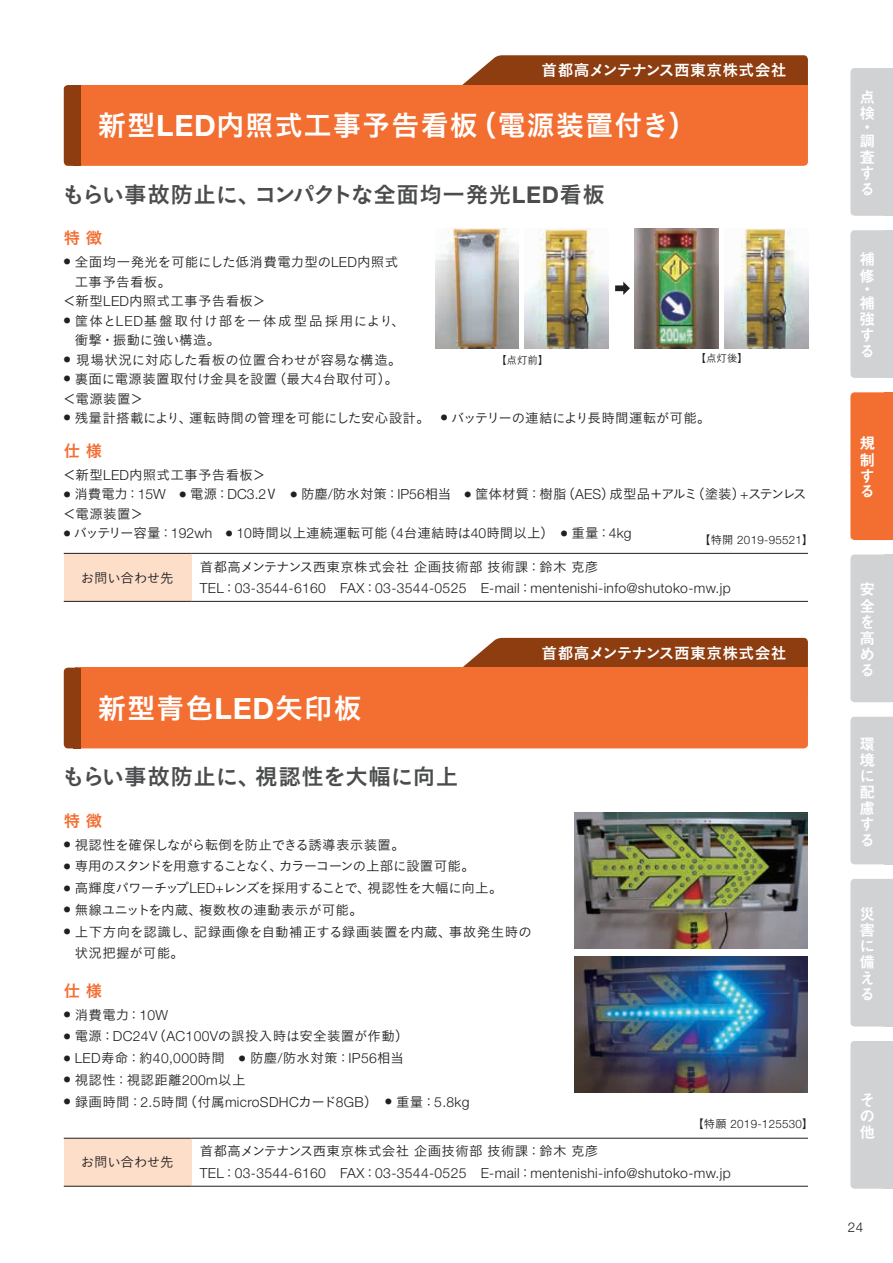
<style>
.page{position:relative;width:893px;height:1263px;background:#fff}
.page>*{position:absolute;margin:0;border:0;box-sizing:border-box;transform-origin:0 0}
.t1{font:28.5px "Koburina Go Std W6";letter-spacing:.025em;color:#fff}
.t2{font:22.5px "Koburina Go Std W6";letter-spacing:-.005em;color:#4b4c4d}
.t3{font:16.5px "Koburina Go Std W6";letter-spacing:.335em;color:#f36e31}
.t4{font:15.75px/15.9px "Midashi Go Pro MB31";color:#fff;text-align:justify}
.t5{font:15.75px "Koburina Go Std W6";letter-spacing:.025em;color:#fff}
.t6{font:300 13.95px "Helvetica Neue LT Std";letter-spacing:.025em;color:#231f20}
.t7{font:13.5px/19.5px "Koburina Go Std W3";letter-spacing:.025em;color:#231f20}
.t8{font:13.5px/19.5px "Koburina Go Std W3";letter-spacing:.005em;color:#231f20}
.t9{font:13.5px/19.5px "Koburina Go Std W3";letter-spacing:.075em;color:#231f20}
.t10{font:13.5px "Koburina Go Std W3";letter-spacing:-.04em;color:#231f20}
.t11{font:13.5px "Koburina Go Std W3";letter-spacing:-.065em;color:#231f20}
.t12{font:13.5px "Koburina Go Std W3";letter-spacing:-.03em;color:#231f20}
.t13{font:13.5px "Koburina Go Std W3";letter-spacing:-.02em;color:#231f20}
.t14{font:300 13.5px "Helvetica Neue";color:#231f20}
.t15{font:300 11.55px "Helvetica Neue LT Std";letter-spacing:.025em;color:#231f20}
.t16{font:10.5px "Koburina Go Std N W3";color:#231f20}
.s1{font-family:"Helvetica Neue LT Std";font-weight:700;font-size:29.4px}
.s2{font-family:"Helvetica Neue LT Std";font-weight:700;font-size:23.1px}
.s3{font-family:"Helvetica Neue LT Std";font-weight:300;font-size:13.95px}
.s4{font-family:"Koburina Go Std W3";font-weight:400;font-size:11.25px}
.s5{font-family:"Koburina Go Std W3";font-weight:400;font-size:13.5px}
</style>
<div class="page">
<svg style="left:462px;top:55px;width:346px;height:30px;background:#94491d"></svg>
<div style="left:75px;top:85px;width:733px;height:81px;background:#f36e31;border-radius:4px"></div>
<div style="left:64px;top:85px;width:17px;height:81px;background:#8d3d0f;border-radius:4px"></div>
<svg style="left:457px;top:638px;width:351px;height:30px;background:#974b1f"></svg>
<div style="left:75px;top:668px;width:733px;height:80px;background:#f36e31;border-radius:4px"></div>
<div style="left:64px;top:668px;width:17px;height:80px;background:#8d3d0f;border-radius:4px"></div>
<div style="left:64px;top:553px;width:127px;height:48px;background:#fddec9"></div>
<hr style="left:64px;top:601px;width:127px;height:1px;background:#231f20">
<hr style="left:191px;top:601px;width:617px;height:1px;background:#231f20">
<hr style="left:64px;top:553px;width:127px;height:1px;background:#231f20">
<hr style="left:191px;top:553px;width:617px;height:1px;background:#231f20">
<div style="left:64px;top:1138px;width:127px;height:48px;background:#fddec9"></div>
<hr style="left:64px;top:1186px;width:127px;height:1px;background:#231f20">
<hr style="left:191px;top:1186px;width:617px;height:1px;background:#231f20">
<hr style="left:64px;top:1138px;width:127px;height:1px;background:#231f20">
<hr style="left:191px;top:1138px;width:617px;height:1px;background:#231f20">
<svg style="left:615px;top:282px;width:15px;height:13px"></svg>
<img style="left:435px;top:228px;width:84px;height:120px">
<img style="left:525px;top:228px;width:84px;height:120px">
<img style="left:635px;top:228px;width:83px;height:120px">
<img style="left:725px;top:228px;width:83px;height:120px">
<img style="left:574px;top:812px;width:234px;height:136px">
<img style="left:574px;top:957px;width:234px;height:136px">
<div style="left:850px;top:68px;width:34px;height:148px;background:#d1d2d4"></div>
<div style="left:884px;top:68px;width:9px;height:148px;background:#d1d2d4"></div>
<div style="left:850px;top:230px;width:34px;height:148px;background:#d1d2d4"></div>
<div style="left:884px;top:230px;width:9px;height:148px;background:#d1d2d4"></div>
<div style="left:850px;top:392px;width:34px;height:148px;background:#f36e31"></div>
<div style="left:884px;top:392px;width:9px;height:148px;background:#f36e31"></div>
<div style="left:850px;top:554px;width:34px;height:148px;background:#d1d2d4"></div>
<div style="left:884px;top:554px;width:9px;height:148px;background:#d1d2d4"></div>
<div style="left:850px;top:717px;width:34px;height:147px;background:#d1d2d4"></div>
<div style="left:884px;top:717px;width:9px;height:147px;background:#d1d2d4"></div>
<div style="left:850px;top:879px;width:34px;height:147px;background:#d1d2d4"></div>
<div style="left:884px;top:879px;width:9px;height:147px;background:#d1d2d4"></div>
<div style="left:850px;top:1041px;width:34px;height:148px;background:#d1d2d4"></div>
<div style="left:884px;top:1041px;width:9px;height:148px;background:#d1d2d4"></div>
<p class="t5" style="left:541px;top:58px;width:247px">首都高メンテナンス西東京株式会社</p>
<h1 class="t1" style="left:98px;top:104px;width:601px">新型<span class="s1">LED</span>内照式工事予告看板（電源装置付き）</h1>
<h2 class="t2" style="left:62px;top:177px;width:544px">もらい事故防止に、コンパクトな全面均一発光<span class="s2">LED</span>看板</h2>
<p class="t3" style="left:64px;top:225px;width:40px">特徴</p>
<p class="t7" style="left:64px;top:252px;width:336px"><sup>●</sup> 全面均一発光を可能にした低消費電力型の<span class="s3">LED</span>内照式</p>
<p class="t8" style="left:75px;top:271px;width:98px">工事予告看板。</p>
<p class="t7" style="left:63px;top:291px;width:204px">＜新型<span class="s3">LED</span>内照式工事予告看板＞</p>
<p class="t9" style="left:75px;top:310px;width:332px;text-indent:-11px"><sup>●</sup> 筐体と<span class="s3">LED</span>基盤取付け部を一体成型品採用により、衝撃・振動に強い構造。</p>
<p class="t8" style="left:64px;top:349px;width:339px"><sup>●</sup> 現場状況に対応した看板の位置合わせが容易な構造。</p>
<p class="t7" style="left:63px;top:369px;width:337px"><sup>●</sup> 裏面に電源装置取付け金具を設置（最大<span class="s3">4</span>台取付可）。＜電源装置＞</p>
<p class="t8" style="left:64px;top:408px;width:649px"><sup>●</sup> 残量計搭載により、運転時間の管理を可能にした安心設計。　<sup>●</sup> バッテリーの連結により長時間運転が可能。</p>
<p class="t16" style="left:496px;top:352px;width:54px">【点灯前】</p>
<p class="t16" style="left:696px;top:350px;width:54px">【点灯後】</p>
<p class="t3" style="left:64px;top:438px;width:40px">仕様</p>
<p class="t7" style="left:63px;top:465px;width:204px">＜新型<span class="s3">LED</span>内照式工事予告看板＞</p>
<p class="t8" style="left:63px;top:484px;width:745px"><sup>●</sup> 消費電力：<span class="s3">15W</span> <sup>●</sup> 電源：<span class="s3">DC3.2</span>Ｖ　<sup>●</sup> 防塵<span class="s3">/</span>防水対策：<span class="s3">IP56</span>相当　<sup>●</sup> 筐体材質：樹脂（<span class="s3">AES</span>）成型品＋アルミ（塗装）<span class="s3">+</span>ステンレス＜電源装置＞</p>
<p class="t8" style="left:64px;top:523px;width:569px"><sup>●</sup> バッテリー容量：<span class="s3">192wh</span> <sup>●</sup> <span class="s3">10</span>時間以上連続運転可能（<span class="s3">4</span>台連結時は<span class="s3">40</span>時間以上）　<sup>●</sup> 重量：<span class="s3">4kg</span></p>
<p class="t15" style="left:693px;top:532px;width:122px"><span class="s4">　【特開</span> 2019-95521<span class="s4">】</span></p>
<p class="t13" style="left:81px;top:567px;width:94px">お問い合わせ先</p>
<p class="t7" style="left:200px;top:557px;width:400px">首都高メンテナンス西東京株式会社企画技術部技術課：鈴木克彦</p>
<p class="t6" style="left:200px;top:580px;width:532px">TEL<span class="s5">：</span>03-3544-6160 FAX<span class="s5">：</span>03-3544-0525 E-mail<span class="s5">：</span>mentenishi-info@shutoko-mw.jp</p>
<p class="t5" style="left:541px;top:641px;width:247px">首都高メンテナンス西東京株式会社</p>
<h1 class="t1" style="left:98px;top:686px;width:266px">新型青色<span class="s1">LED</span>矢印板</h1>
<h2 class="t2" style="left:62px;top:759px;width:397px">もらい事故防止に、視認性を大幅に向上</h2>
<p class="t3" style="left:64px;top:808px;width:40px">特徴</p>
<p class="t12" style="left:64px;top:834px;width:343px"><sup>●</sup> 視認性を確保しながら転倒を防止できる誘導表示装置。</p>
<p class="t11" style="left:64px;top:856px;width:413px"><sup>●</sup> 専用のスタンドを用意することなく、カラーコーンの上部に設置可能。</p>
<p class="t10" style="left:64px;top:878px;width:440px"><sup>●</sup> 高輝度パワーチップ<span class="s3">LED+</span>レンズを採用することで、視認性を大幅に向上。</p>
<p class="t8" style="left:64px;top:900px;width:301px"><sup>●</sup> 無線ユニットを内蔵、複数枚の連動表示が可能。</p>
<p class="t7" style="left:75px;top:920px;width:459px;line-height:21.8px;text-indent:-11px"><sup>●</sup> 上下方向を認識し、記録画像を自動補正する録画装置を内蔵、事故発生時の状況把握が可能。</p>
<p class="t3" style="left:64px;top:978px;width:40px">仕様</p>
<p class="t8" style="left:64px;top:1005px;width:106px"><sup>●</sup> 消費電力：<span class="s3">10W</span></p>
<p class="t7" style="left:64px;top:1026px;width:347px"><sup>●</sup> 電源：<span class="s3">DC24V</span>（<span class="s3">AC100V</span>の誤投入時は安全装置が作動）</p>
<p class="t7" style="left:64px;top:1048px;width:342px"><sup>●</sup> <span class="s3">LED</span>寿命：約<span class="s3">40,000</span>時間　<sup>●</sup> 防塵<span class="s3">/</span>防水対策：<span class="s3">IP56</span>相当</p>
<p class="t7" style="left:64px;top:1070px;width:183px"><sup>●</sup> 視認性：視認距離<span class="s3">200m</span>以上</p>
<p class="t6" style="left:64px;top:1093px;width:407px"><sup>●</sup> <span class="s5">録画時間：</span>2.5<span class="s5">時間（付属</span>microSDHC<span class="s5">カード</span>8GB<span class="s5">）　</span><sup>●</sup> <span class="s5">重量：</span>5.8kg</p>
<p class="t15" style="left:686px;top:1117px;width:129px"><span class="s4">　【特願</span> 2019-125530<span class="s4">】</span></p>
<p class="t13" style="left:81px;top:1152px;width:94px">お問い合わせ先</p>
<p class="t7" style="left:200px;top:1141px;width:400px">首都高メンテナンス西東京株式会社企画技術部技術課：鈴木克彦</p>
<p class="t6" style="left:200px;top:1165px;width:532px">TEL<span class="s5">：</span>03-3544-6160 FAX<span class="s5">：</span>03-3544-0525 E-mail<span class="s5">：</span>mentenishi-info@shutoko-mw.jp</p>
<p class="t4" style="left:860px;top:87px;width:17px">点検</p>
<p class="t4" style="left:860px;top:118px;width:16px;line-height:13.8px">・調</p>
<p class="t4" style="left:860px;top:147px;width:16px">査する</p>
<p class="t4" style="left:860px;top:249px;width:16px">補修</p>
<p class="t4" style="left:860px;top:281px;width:16px;line-height:13.8px">・補</p>
<p class="t4" style="left:860px;top:309px;width:17px">強する</p>
<p class="t4" style="left:860px;top:434px;width:17px">規制する</p>
<p class="t4" style="left:860px;top:580px;width:16px">安全を高める</p>
<p class="t4" style="left:860px;top:734px;width:17px">環境に配慮する</p>
<p class="t4" style="left:860px;top:904px;width:16px">災害に備える</p>
<p class="t4" style="left:860px;top:1090px;width:17px;text-align:left">その他</p>
<p class="t14" style="left:848px;top:1219px;width:17px">24</p>
</div>
